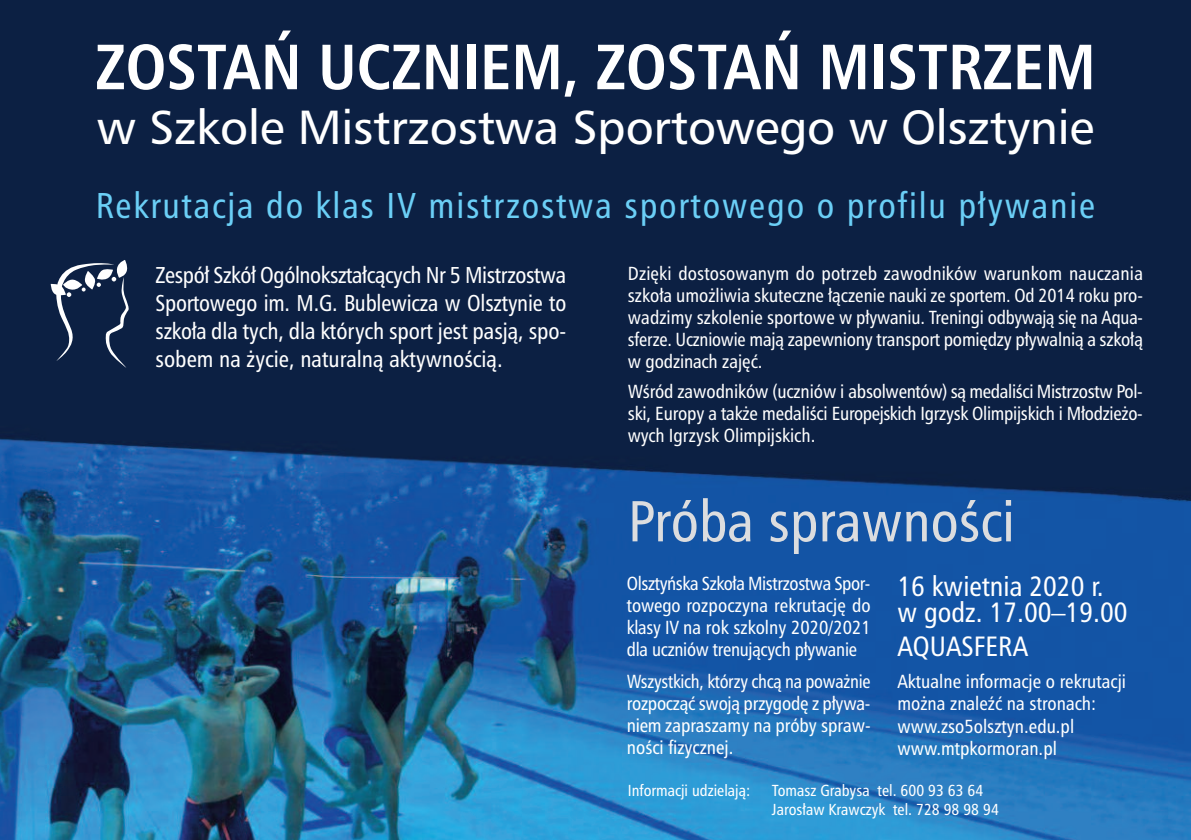
<style>
.page{position:relative;width:1191px;height:840px;background:#fff}
.page>*{position:absolute;margin:0;border:0;box-sizing:border-box;transform-origin:0 0}
.t1{font:700 64px "Humnst 777 Cn EU";color:#fff}
.t2{font:57.8px "Humnst 777 Cn EU";color:#dcdddf}
.t3{font:48px "Humnst 777 EU";letter-spacing:-.005em;color:#fff}
.t4{font:36px "Humnst 777 Cn EU";letter-spacing:.05em;color:#6bcff6}
.t5{font:28px/26px "Humnst 777 Cn EU";color:#fff}
.t6{font:23px/28px "Humnst 777 Cn EU";color:#fff;text-align:justify}
.t7{font:19px/22px "Humnst 777 Cn EU";color:#fff;text-align:justify}
.t8{font:19px/22px "Humnst 777 Cn EU";color:#fff;text-align:justify;scale:.96 1}
.t9{font:16px/19.2px "Humnst 777 Cn EU";color:#fff}
</style>
<div class="page">
<img style="left:0;top:0;width:1191px;height:839px">
<svg style="left:51px;top:260px;width:79px;height:108px;background:#324361"></svg>
<h1 class="t1" style="left:95px;top:27px;width:1002px">ZOSTAŃ UCZNIEM, ZOSTAŃ MISTRZEM</h1>
<h3 class="t3" style="left:97px;top:98px;width:998px">w Szkole Mistrzostwa Sportowego w Olsztynie</h3>
<h3 class="t4" style="left:96px;top:183px;width:1001px">Rekrutacja do klas IV mistrzostwa sportowego o profilu pływanie</h3>
<p class="t6" style="left:156px;top:261px;width:412px">Zespół Szkół Ogólnokształcących Nr 5 Mistrzostwa Sportowego im. M.G. Bublewicza w Olsztynie to szkoła dla tych, dla których sport jest pasją, spo&shy;sobem na życie, naturalną aktywnością.</p>
<p class="t7" style="left:628px;top:262px;width:516px">Dzięki dostosowanym do potrzeb zawodników warunkom nauczania szkoła umożliwia skuteczne łączenie nauki ze sportem. Od 2014 roku pro&shy;wadzimy szkolenie sportowe w pływaniu. Treningi odbywają się na Aqua&shy;sferze. Uczniowie mają zapewniony transport pomiędzy pływalnią a szkołą w godzinach zajęć.</p>
<p class="t7" style="left:628px;top:380px;width:516px">Wśród zawodników (uczniów i absolwentów) są medaliści Mistrzostw Pol&shy;ski, Europy a także medaliści Europejskich Igrzysk Olimpijskich i Młodzieżo&shy;wych Igrzysk Olimpijskich.</p>
<h2 class="t2" style="left:628px;top:485px;width:388px">Próba sprawności</h2>
<p class="t7" style="left:627px;top:571px;width:245px">Olsztyńska Szkoła Mistrzostwa Spor&shy;towego rozpoczyna rekrutację do klasy IV na rok szkolny 2020/2021 dla uczniów trenujących pływanie</p>
<p class="t8" style="left:627px;top:669px;width:255px">Wszystkich, którzy chcą na poważnie rozpocząć swoją przygodę z pływa&shy;niem zapraszamy na próby spraw&shy;ności fizycznej.</p>
<h3 class="t5" style="left:897px;top:573px;width:232px">16 kwietnia 2020 r. w godz. 17.00–19.00</h3>
<h3 class="t5" style="left:897px;top:633px;width:133px">AQUASFERA</h3>
<p class="t7" style="left:897px;top:670px;width:230px;text-align:left">Aktualne informacje o rekrutacji można znaleźć na stronach: www.zso5olsztyn.edu.pl www.mtpkormoran.pl</p>
<p class="t9" style="left:628px;top:780px;width:124px">Informacji udzielają:</p>
<p class="t9" style="left:772px;top:780px;width:228px">Tomasz Grabysa tel. 600 93 63 64<br>Jarosław Krawczyk tel. 728 98 98 94</p>
</div>
